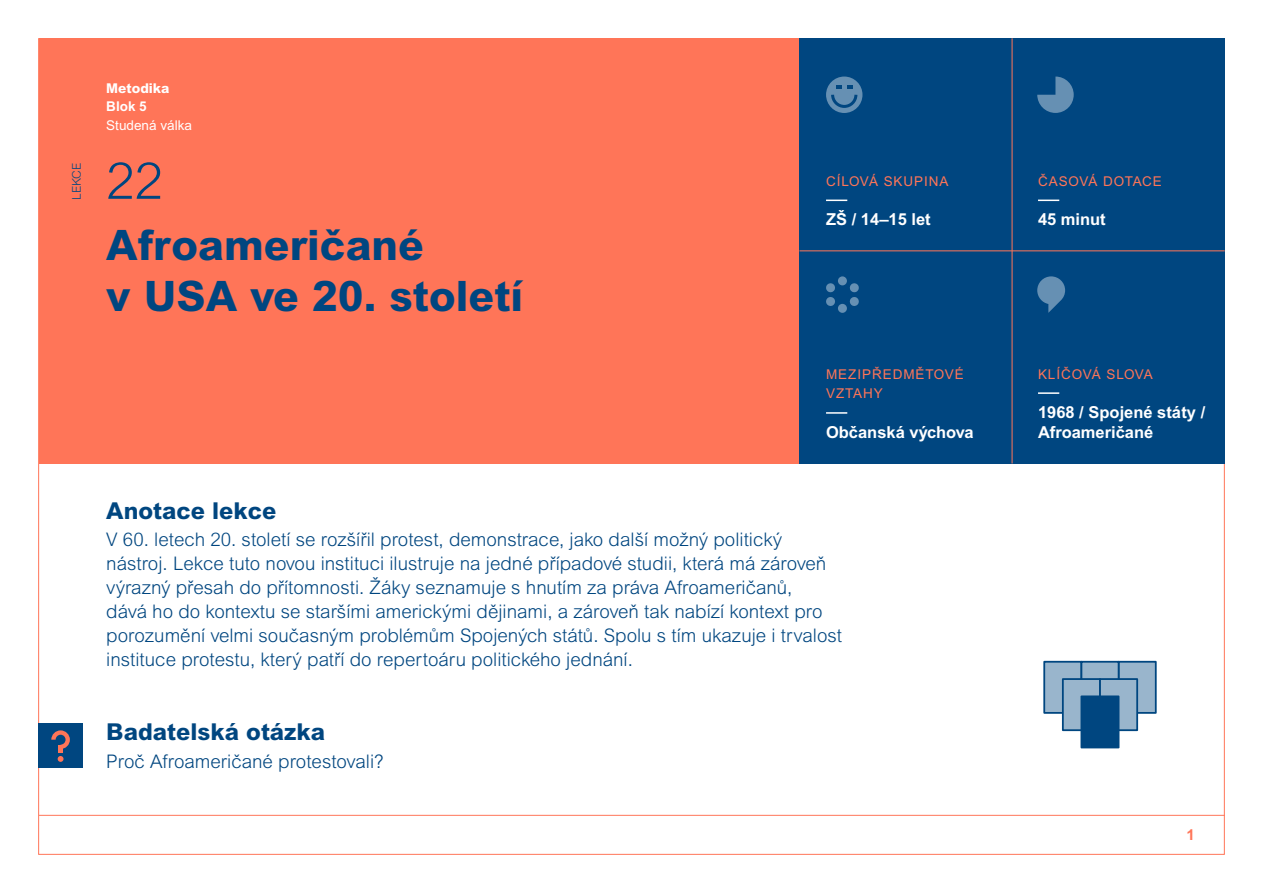
<style>
.page{position:relative;width:1263px;height:893px;background:#fff}
.page>*{position:absolute;margin:0;border:0;box-sizing:border-box;transform-origin:0 0}
.t1{font:300 51px "Arial MT Pro";color:#004680}
.t2{font:800 42px/50.4px "Arial MT Pro";color:#004680}
.t3{font:800 23.25px "Arial MT Pro";color:#004680}
.t4{font:300 18.75px/24px "Arial MT Pro";color:#004680}
.t5{font:700 16.5px/19.8px "Arial MT Pro";color:#fff}
.t6{font:700 15px "Arial MT Pro";color:#ff7558}
.t7{font:13.5px/19.8px "Arial MT Pro";letter-spacing:.07em;color:#ff7558}
.t8{font:13.5px "Arial MT Pro";letter-spacing:.025em;color:#ff7558}
.t9{font:13.5px "Arial MT Pro";color:#fff}
.t10{font:800 13.5px "Arial MT Pro";color:#fff}
.t11{font:700 13.5px "Arial MT Pro";color:#fff}
.t12{font:300 12px "Arial MT Pro";color:#004680}
</style>
<div class="page">
<hr style="left:39px;top:815px;width:1186px;height:1px;background:#ff7558">
<div style="left:39px;top:38px;width:1186px;height:425px;background:#ff7558"></div>
<div style="left:1012px;top:38px;width:213px;height:212px;background:#004680"></div>
<div style="left:799px;top:38px;width:213px;height:212px;background:#004680"></div>
<div style="left:799px;top:251px;width:213px;height:212px;background:#004680"></div>
<div style="left:1012px;top:251px;width:213px;height:212px;background:#004680"></div>
<hr style="left:1012px;top:38px;width:1px;height:425px;background:#ff7558">
<svg style="left:1037px;top:77px;width:37px;height:36px"></svg>
<svg style="left:1037px;top:276px;width:28px;height:37px"></svg>
<div style="left:838px;top:276px;width:9px;height:9px;background:#6690b3;border-radius:50%"></div>
<div style="left:838px;top:304px;width:9px;height:9px;background:#6690b3;border-radius:50%"></div>
<svg style="left:849px;top:283px;width:10px;height:23px"></svg>
<svg style="left:826px;top:283px;width:9px;height:23px"></svg>
<div style="left:826px;top:77px;width:36px;height:36px;background:#6690b3;border-radius:50%"></div>
<svg style="left:830px;top:85px;width:29px;height:24px"></svg>
<svg style="left:1038px;top:200px;width:21px;height:1px"></svg>
<svg style="left:826px;top:200px;width:21px;height:1px"></svg>
<hr style="left:826px;top:412px;width:21px;height:2px;background:#fff">
<hr style="left:1038px;top:392px;width:21px;height:2px;background:#fff">
<div style="left:38px;top:723px;width:45px;height:44px;background:#004680"></div>
<svg style="left:51px;top:730px;width:19px;height:32px"></svg>
<div style="left:1118px;top:661px;width:39px;height:53px;background:#99b5cc;border:2px solid #004680"></div>
<div style="left:1043px;top:661px;width:39px;height:53px;background:#99b5cc;border:2px solid #004680"></div>
<div style="left:1080px;top:661px;width:39px;height:53px;background:#99b5cc;border:2px solid #004680"></div>
<div style="left:1062px;top:678px;width:39px;height:53px;background:#99b5cc;border:2px solid #004680"></div>
<div style="left:1099px;top:678px;width:39px;height:53px;background:#99b5cc;border:2px solid #004680"></div>
<div style="left:1080px;top:695px;width:39px;height:53px;background:#004680;border:2px solid #004680"></div>
<p class="t10" style="left:106px;top:80px;width:65px">Metodika</p>
<p class="t11" style="left:106px;top:99px;width:42px">Blok 5</p>
<p class="t9" style="left:106px;top:117px;width:87px">STUDENÁ VÁLKA</p>
<p class="t12" style="left:69px;top:200px;width:39px;rotate:-90deg">lekce</p>
<h1 class="t1" style="left:106px;top:149px;width:58px">22</h1>
<h2 class="t2" style="left:106px;top:221px;width:418px">Afroameričané<br>v USA ve 20. století</h2>
<p class="t3" style="left:106px;top:496px;width:172px">Anotace lekce</p>
<p class="t7" style="left:826px;top:172px;width:124px">CÍLOVÁ SKUPINA</p>
<p class="t5" style="left:826px;top:210px;width:106px">ZŠ / 14–15 let</p>
<p class="t7" style="left:826px;top:365px;width:139px">MEZIPŘEDMĚTOVÉ<br>VZTAHY</p>
<p class="t5" style="left:826px;top:423px;width:149px">Občanská výchova</p>
<p class="t4" style="left:106px;top:528px;width:737px">V 60. letech 20. století se rozšířil protest, demonstrace, jako další možný politický nástroj. Lekce tuto novou instituci ilustruje na jedné případové studii, která má zároveň výrazný přesah do přítomnosti. Žáky seznamuje s hnutím za práva Afroameričanů,<br>dává ho do kontextu se staršími americkými dějinami, a zároveň tak nabízí kontext pro porozumění velmi současným problémům Spojených států. Spolu s tím ukazuje i trvalost instituce protestu, který patří do repertoáru politického jednání.</p>
<p class="t3" style="left:106px;top:718px;width:220px">Badatelská otázka</p>
<p class="t4" style="left:106px;top:749px;width:279px">Proč Afroameričané protestovali?</p>
<p class="t7" style="left:1038px;top:172px;width:125px">ČASOVÁ DOTACE</p>
<p class="t5" style="left:1038px;top:210px;width:69px">45 minut</p>
<p class="t8" style="left:1038px;top:366px;width:116px">KLÍČ OVÁ SLOVA</p>
<p class="t5" style="left:1038px;top:403px;width:169px">1968 / Spojené státy /<br>Afroameričané</p>
<p class="t6" style="left:1186px;top:826px;width:10px">1</p>
</div>
